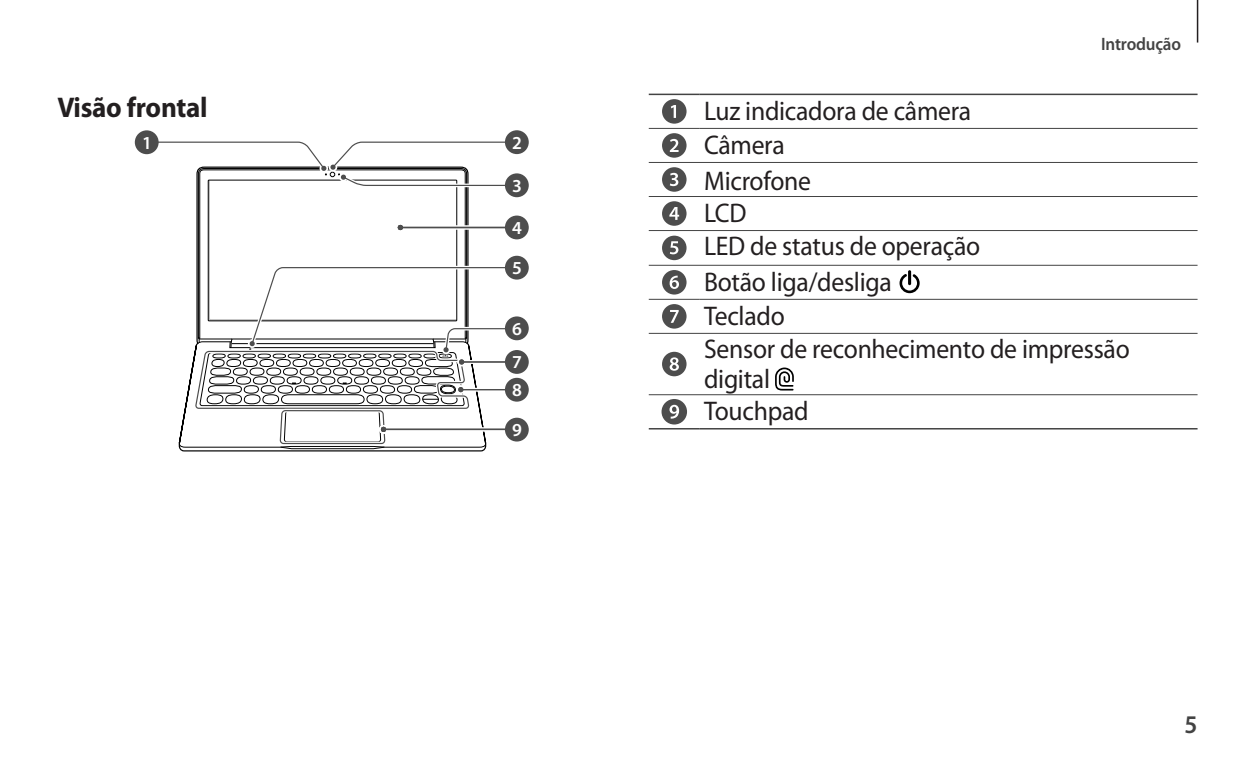
<style>
.page{position:relative;width:1255px;height:766px;background:#fff}
.page>*{position:absolute;margin:0;border:0;box-sizing:border-box;transform-origin:0 0}
.t1{font:700 28.5px "Myriad Pro";letter-spacing:-.01em;color:#231f20;scale:.95 1}
.t2{font:27px/33.9px "Myriad Pro";letter-spacing:-.01em;color:#231f20;scale:.95 1}
.t3{font:600 25.5px "Myriad Pro";color:#434343;scale:.95 1}
.t4{font:600 18.3px/40.2px "Myriad Pro";color:#fff}
.t5{font:600 18px "Myriad Pro";letter-spacing:-.01em;color:#434343;scale:.95 1}
</style>
<div class="page">
<hr style="left:699px;top:299px;width:498px;height:1px;background:#434343">
<hr style="left:699px;top:128px;width:498px;height:1px;background:#434343">
<hr style="left:648px;top:162px;width:549px;height:1px;background:#434343">
<hr style="left:648px;top:196px;width:549px;height:1px;background:#434343">
<hr style="left:699px;top:94px;width:498px;height:1px;background:#434343">
<hr style="left:699px;top:428px;width:498px;height:1px;background:#434343">
<hr style="left:648px;top:128px;width:51px;height:1px;background:#434343">
<hr style="left:648px;top:299px;width:51px;height:1px;background:#434343">
<hr style="left:648px;top:428px;width:51px;height:1px;background:#434343">
<hr style="left:648px;top:94px;width:51px;height:1px;background:#434343">
<hr style="left:648px;top:230px;width:549px;height:1px;background:#434343">
<hr style="left:648px;top:265px;width:549px;height:1px;background:#434343">
<hr style="left:648px;top:333px;width:549px;height:1px;background:#434343">
<hr style="left:648px;top:394px;width:549px;height:1px;background:#434343">
<div style="left:662px;top:99px;width:24px;height:25px;background:#4d4d4d;border-radius:50%"></div>
<svg style="left:671px;top:105px;width:5px;height:13px"></svg>
<div style="left:662px;top:133px;width:24px;height:25px;background:#4d4d4d;border-radius:50%"></div>
<svg style="left:669px;top:139px;width:9px;height:13px"></svg>
<div style="left:662px;top:167px;width:24px;height:25px;background:#4d4d4d;border-radius:50%"></div>
<svg style="left:669px;top:173px;width:9px;height:13px"></svg>
<div style="left:662px;top:201px;width:24px;height:25px;background:#4d4d4d;border-radius:50%"></div>
<svg style="left:669px;top:207px;width:10px;height:13px"></svg>
<div style="left:662px;top:235px;width:24px;height:25px;background:#4d4d4d;border-radius:50%"></div>
<svg style="left:669px;top:241px;width:9px;height:13px"></svg>
<div style="left:662px;top:270px;width:24px;height:24px;background:#4d4d4d;border-radius:50%"></div>
<svg style="left:669px;top:275px;width:10px;height:14px"></svg>
<svg style="left:899px;top:274px;width:20px;height:19px"></svg>
<hr style="left:908px;top:270px;width:3px;height:15px;background:#000;border-radius:2px">
<div style="left:662px;top:304px;width:24px;height:24px;background:#4d4d4d;border-radius:50%"></div>
<svg style="left:670px;top:310px;width:8px;height:13px"></svg>
<div style="left:662px;top:351px;width:24px;height:25px;background:#4d4d4d;border-radius:50%"></div>
<svg style="left:669px;top:357px;width:10px;height:13px"></svg>
<svg style="left:775px;top:367px;width:18px;height:23px"></svg>
<div style="left:661px;top:399px;width:26px;height:25px;background:#4d4d4d;border-radius:50%"></div>
<svg style="left:669px;top:404px;width:10px;height:14px"></svg>
<div style="left:135px;top:130px;width:24px;height:24px;background:#4d4d4d;border-radius:50%"></div>
<div style="left:505px;top:130px;width:23px;height:24px;background:#4d4d4d;border-radius:50%"></div>
<div style="left:505px;top:173px;width:23px;height:24px;background:#4d4d4d;border-radius:50%"></div>
<div style="left:505px;top:215px;width:23px;height:24px;background:#4d4d4d;border-radius:50%"></div>
<div style="left:505px;top:256px;width:23px;height:23px;background:#4d4d4d;border-radius:50%"></div>
<div style="left:505px;top:378px;width:23px;height:23px;background:#4d4d4d;border-radius:50%"></div>
<div style="left:505px;top:417px;width:23px;height:24px;background:#4d4d4d;border-radius:50%"></div>
<div style="left:505px;top:350px;width:23px;height:24px;background:#4d4d4d;border-radius:50%"></div>
<div style="left:505px;top:316px;width:23px;height:24px;background:#4d4d4d;border-radius:50%"></div>
<svg style="left:151px;top:138px;width:366px;height:314px"></svg>
<hr style="left:1196px;top:0;width:2px;height:43px;background:#231f20">
<p class="t1" style="left:57px;top:89px;width:160px">Visão frontal</p>
<p class="t4" style="left:142px;top:122px;width:11px">1</p>
<p class="t4" style="left:512px;top:122px;width:11px">2</p>
<p class="t4" style="left:512px;top:165px;width:11px">3</p>
<p class="t4" style="left:512px;top:207px;width:11px">4<br>5</p>
<p class="t4" style="left:512px;top:308px;width:11px">6</p>
<p class="t4" style="left:512px;top:341px;width:11px">7</p>
<p class="t4" style="left:512px;top:369px;width:11px">8<br>9</p>
<p class="t5" style="left:1101px;top:33px;width:86px">Introdução</p>
<p class="t2" style="left:704px;top:93px;width:283px;line-height:34.8px">Luz indicadora de câmera<br>Câmera<br>Microfone</p>
<p class="t2" style="left:704px;top:195px;width:449px">LCD<br>LED de status de operação<br>Botão liga/desliga<br>Teclado<br>Sensor de reconhecimento de impressão</p>
<p class="t2" style="left:704px;top:362px;width:111px;line-height:32.1px">digital<br>Touchpad</p>
<p class="t3" style="left:1184px;top:707px;width:15px">5</p>
</div>
